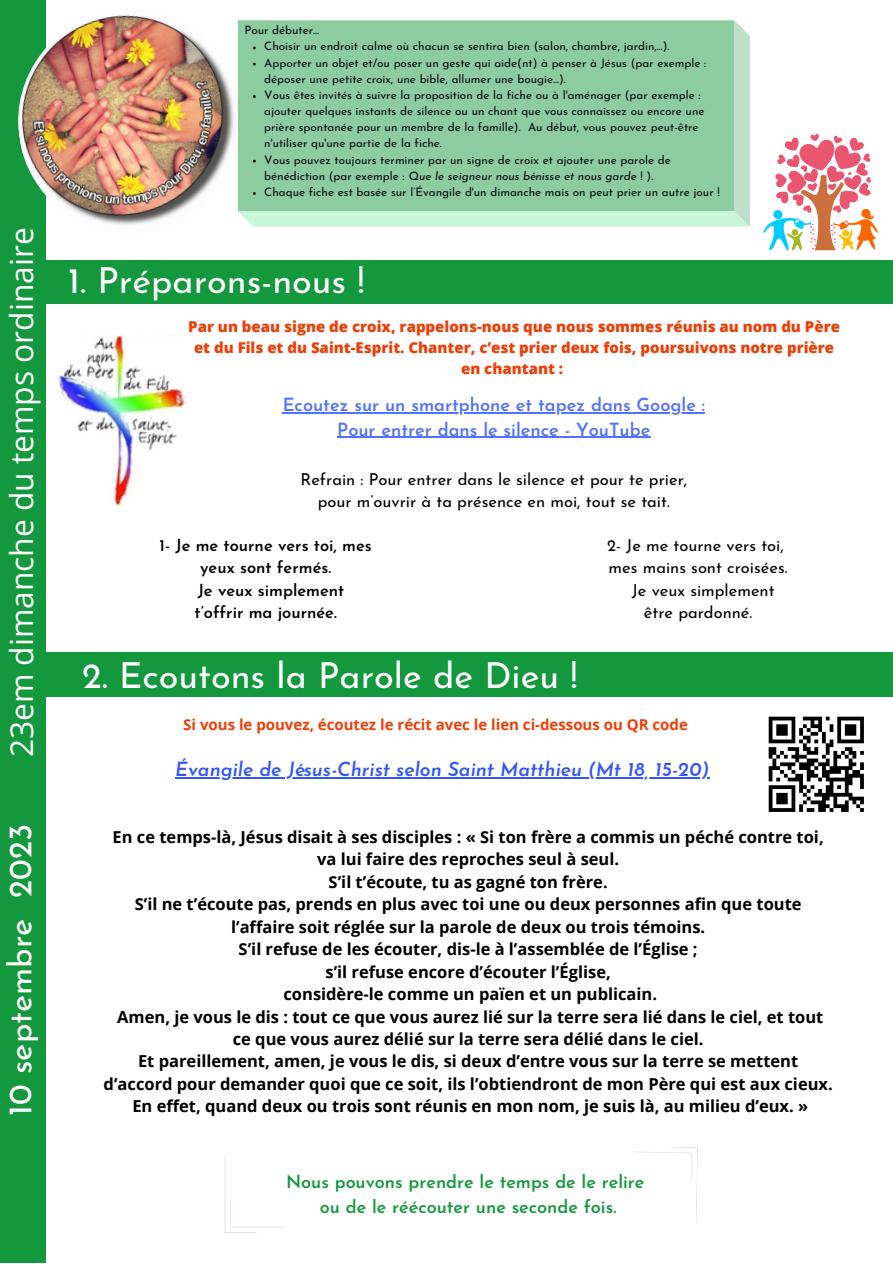
<style>
.page{position:relative;width:893px;height:1264px;background:#fff}
.page>*{position:absolute;margin:0;border:0;box-sizing:border-box;transform-origin:0 0}
.t1{font:36px "Josefin Sans";color:#fff}
.t2{font:35.85px "Josefin Sans";color:#fff}
.t3{font:33px "Josefin Sans";color:#fff}
.t4{font:31.65px "Open Sans";color:#fff}
.t5{font:italic 600 19.5px "Josefin Sans";color:#3155fa}
.t6{font:600 18.15px "Josefin Sans";color:#5271ff}
.t7{font:600 18px "Josefin Sans";color:#14983d}
.t8{font:700 16.5px/22.5px "Open Sans";color:#000;text-align:center}
.t9{font:16.5px "Josefin Sans";color:#000}
.t10{font:600 16.5px/22.5px "Josefin Sans";color:#000;text-align:center}
.t11{font:800 15px/21px "Open Sans";color:#ed3e06;text-align:center}
.t12{font:700 15px "Open Sans";color:#ed3e06}
.t13{font:11.7px/16.2px "Josefin Sans";color:#0c0c0e}
.s1{font-style:italic}
</style>
<div class="page">
<div style="left:0;top:0;width:45px;height:1262px;background:#14983d"></div>
<div style="left:41px;top:260px;width:851px;height:44px;background:#14983d"></div>
<div style="left:38px;top:652px;width:854px;height:44px;background:#14983d"></div>
<img style="left:18px;top:3px;width:216px;height:238px">
<img style="left:58px;top:335px;width:129px;height:170px">
<svg style="left:763px;top:134px;width:116px;height:117px"></svg>
<svg style="left:225px;top:1156px;width:61px;height:76px"></svg>
<svg style="left:634px;top:1147px;width:64px;height:75px"></svg>
<img style="left:768px;top:716px;width:96px;height:96px">
<svg style="left:238px;top:20px;width:511px;height:206px;background:#91cfa5"></svg>
<hr style="left:283px;top:412px;width:422px;height:1px;background:#5271ff">
<hr style="left:337px;top:437px;width:313px;height:1px;background:#5271ff">
<hr style="left:175px;top:777px;width:534px;height:1px;background:#3155fa">
<p class="t4" style="left:-1px;top:757px;width:531px;rotate:-90deg">23em dimanche du temps ordinaire</p>
<p class="t3" style="left:7px;top:1115px;width:293px;rotate:-90deg">10 septembre 2023</p>
<p class="t13" style="left:244px;top:23px;width:76px">Pour débuter...</p>
<p class="t13" style="left:264px;top:39px;width:406px">Choisir un endroit calme où chacun se sentira bien (salon, chambre, jardin,...).</p>
<p class="t13" style="left:264px;top:55px;width:443px">Apporter un objet et/ou poser un geste qui aide(nt) à penser à Jésus (par exemple : déposer une petite croix, une bible, allumer une bougie...).</p>
<p class="t13" style="left:264px;top:88px;width:442px">Vous êtes invités à suivre la proposition de la fiche ou à l'aménager (par exemple : ajouter quelques instants de silence ou un chant que vous connaissez ou encore une prière spontanée pour un membre de la famille). Au début, vous pouvez peut-être n'utiliser qu'une partie de la fiche.</p>
<p class="t13" style="left:264px;top:152px;width:408px">Vous pouvez toujours terminer par un signe de croix et ajouter une parole de bénédiction (par exemple : <span class="s1">Que le seigneur nous bénisse et nous garde</span> ! ).</p>
<p class="t13" style="left:264px;top:185px;width:457px">Chaque fiche est basée sur l’Évangile d'un dimanche mais on peut prier un autre jour !</p>
<p class="t1" style="left:68px;top:266px;width:298px">1. Préparons-nous !</p>
<p class="t11" style="left:188px;top:315px;width:653px">Par un beau signe de croix, rappelons-nous que nous sommes réunis au nom du Père et du Fils et du Saint-Esprit. Chanter, c’est prier deux fois, poursuivons notre prière en chantant :</p>
<p class="t6" style="left:283px;top:397px;width:424px">Ecoutez sur un smartphone et tapez dans Google :</p>
<p class="t6" style="left:337px;top:422px;width:314px">Pour entrer dans le silence - YouTube</p>
<p class="t9" style="left:300px;top:472px;width:388px">Refrain : Pour entrer dans le silence et pour te prier,</p>
<p class="t9" style="left:318px;top:494px;width:353px">pour m’ouvrir à ta présence en moi, tout se tait.</p>
<p class="t10" style="left:160px;top:535px;width:214px">1- Je me tourne vers toi, mes yeux sont fermés.</p>
<p class="t10" style="left:198px;top:580px;width:148px">Je veux simplement</p>
<p class="t10" style="left:194px;top:603px;width:144px">t’offrir ma journée.</p>
<p class="t9" style="left:607px;top:538px;width:178px">2- Je me tourne vers toi,</p>
<p class="t9" style="left:608px;top:561px;width:180px">mes mains sont croisées.</p>
<p class="t9" style="left:632px;top:583px;width:144px">Je veux simplement</p>
<p class="t9" style="left:643px;top:606px;width:110px">être pardonné.</p>
<p class="t2" style="left:82px;top:661px;width:497px">2. Ecoutons la Parole de Dieu !</p>
<p class="t12" style="left:183px;top:714px;width:506px">Si vous le pouvez, écoutez le récit avec le lien ci-dessous ou QR code</p>
<p class="t5" style="left:175px;top:761px;width:535px">Évangile de Jésus-Christ selon Saint Matthieu (Mt 18, 15-20)</p>
<p class="t8" style="left:113px;top:825px;width:712px">En ce temps-là, Jésus disait à ses disciples : « Si ton frère a commis un péché contre toi, va lui faire des reproches seul à seul.</p>
<p class="t8" style="left:328px;top:869px;width:280px">S’il t’écoute, tu as gagné ton frère.</p>
<p class="t8" style="left:135px;top:892px;width:668px">S’il ne t’écoute pas, prends en plus avec toi une ou deux personnes afin que toute l’affaire soit réglée sur la parole de deux ou trois témoins.</p>
<p class="t8" style="left:239px;top:937px;width:460px">S’il refuse de les écouter, dis-le à l’assemblée de l’Église ;</p>
<p class="t8" style="left:325px;top:959px;width:287px">s’il refuse encore d’écouter l’Église,</p>
<p class="t8" style="left:283px;top:982px;width:375px">considère-le comme un païen et un publicain.</p>
<p class="t8" style="left:117px;top:1004px;width:707px">Amen, je vous le dis : tout ce que vous aurez lié sur la terre sera lié dans le ciel, et tout ce que vous aurez délié sur la terre sera délié dans le ciel.</p>
<p class="t8" style="left:104px;top:1049px;width:730px">Et pareillement, amen, je vous le dis, si deux d’entre vous sur la terre se mettent d’accord pour demander quoi que ce soit, ils l’obtiendront de mon Père qui est aux cieux.</p>
<p class="t8" style="left:132px;top:1094px;width:677px">En effet, quand deux ou trois sont réunis en mon nom, je suis là, au milieu d’eux. »</p>
<p class="t7" style="left:286px;top:1174px;width:360px">Nous pouvons prendre le temps de le relire</p>
<p class="t7" style="left:320px;top:1199px;width:298px">ou de le réécouter une seconde fois.</p>
</div>
